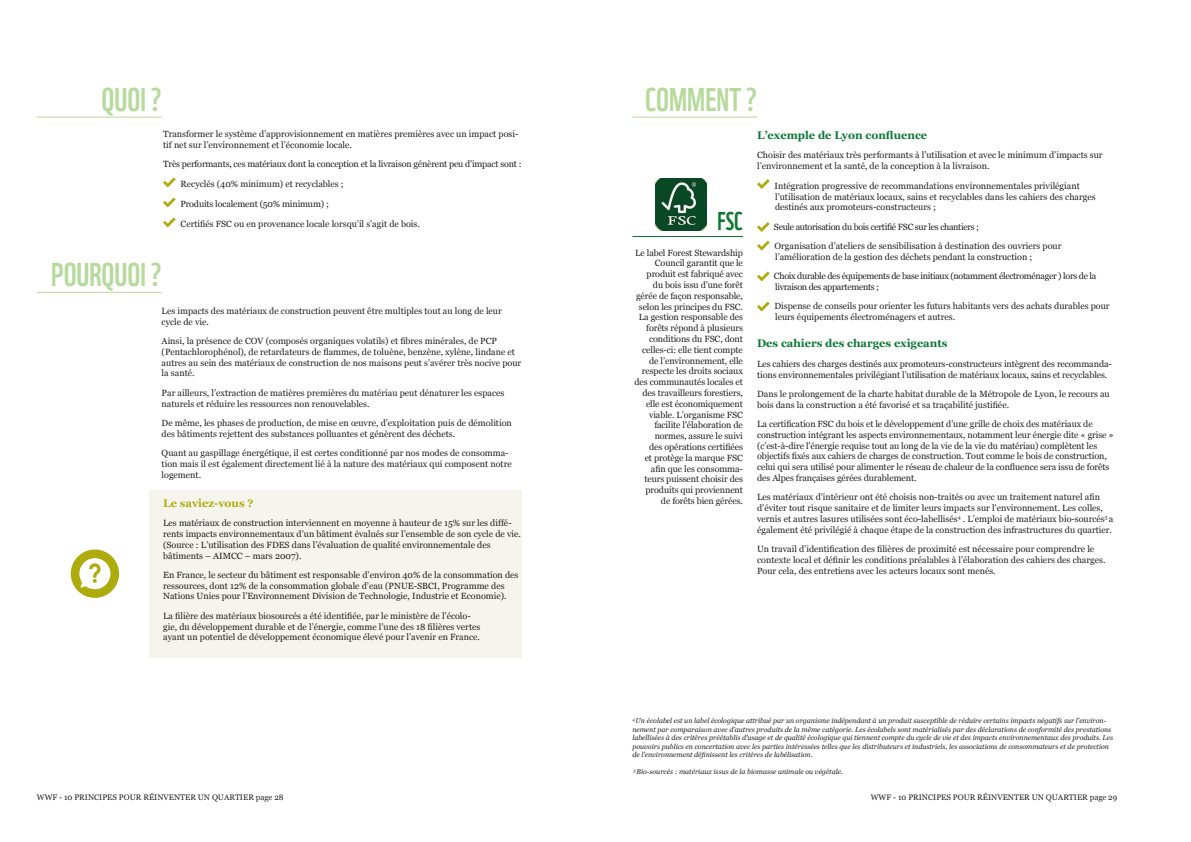
<style>
.page{position:relative;width:1191px;height:842px;background:#fff}
.page>*{position:absolute;margin:0;border:0;box-sizing:border-box;transform-origin:0 0}
.t1{font:32px "WWF";color:#b6da9b}
.t2{font:25px "WWF";color:#0b7931}
.t3{font:700 11px "Georgia";color:#0b7931}
.t4{font:700 11px "Georgia";color:#aeac0c}
.t5{font:9px/10.8px "Georgia";color:#231f20}
.t6{font:9px/19.3px "Georgia";letter-spacing:-.035em;color:#231f20}
.t7{font:9px "Georgia";letter-spacing:-.02em;color:#231f20}
.t8{font:8px "Georgia";color:#231f20}
.t9{font:italic 7px/8.4px "Georgia";color:#231f20}
</style>
<div class="page">
<div style="left:149px;top:490px;width:373px;height:168px;background:#f5f5ee"></div>
<svg style="left:757px;top:179px;width:12px;height:10px"></svg>
<svg style="left:757px;top:222px;width:12px;height:10px"></svg>
<svg style="left:757px;top:241px;width:12px;height:9px"></svg>
<svg style="left:757px;top:272px;width:12px;height:9px"></svg>
<svg style="left:757px;top:302px;width:12px;height:9px"></svg>
<img style="left:655px;top:179px;width:52px;height:52px">
<hr style="left:632px;top:236px;width:111px;height:1px;background:#0b7931">
<hr style="left:632px;top:117px;width:125px;height:1px;background:#b6da9b">
<hr style="left:37px;top:117px;width:125px;height:1px;background:#b6da9b">
<hr style="left:37px;top:292px;width:125px;height:1px;background:#b6da9b">
<svg style="left:163px;top:178px;width:13px;height:9px"></svg>
<svg style="left:163px;top:198px;width:13px;height:9px"></svg>
<svg style="left:163px;top:218px;width:13px;height:9px"></svg>
<div style="left:71px;top:549px;width:48px;height:49px;background:#aeac0c;border-radius:50%"></div>
<svg style="left:79px;top:558px;width:31px;height:31px"></svg>
<h1 class="t1" style="left:102px;top:74px;width:62px">QUOI ?</h1>
<h1 class="t1" style="left:645px;top:74px;width:15px">COMMENT</h1>
<h1 class="t1" style="left:746px;top:74px;width:12px">?</h1>
<p class="t5" style="left:163px;top:129px;width:357px">Transformer le système d’approvisionnement en matières premières avec un impact posi&shy;tif net sur l’environnement et l’économie locale.</p>
<p class="t7" style="left:163px;top:159px;width:360px">Très performants, ces matériaux dont la conception et la livraison génèrent peu d’impact sont :</p>
<p class="t5" style="left:181px;top:179px;width:165px">Recyclés (40% minimum) et recyclables ;</p>
<p class="t5" style="left:180px;top:199px;width:150px">Produits localement (50% minimum) ;</p>
<p class="t5" style="left:181px;top:219px;width:241px">Certifiés FSC ou en provenance locale lorsqu’il s’agit de bois.</p>
<h1 class="t1" style="left:51px;top:250px;width:25px">POURQUOI</h1>
<h1 class="t1" style="left:151px;top:250px;width:12px">?</h1>
<p class="t5" style="left:162px;top:306px;width:342px">Les impacts des matériaux de construction peuvent être multiples tout au long de leur cycle de vie.</p>
<p class="t5" style="left:162px;top:336px;width:361px">Ainsi, la présence de COV (composés organiques volatils) et fibres minérales, de PCP (Pentachlorophénol), de retardateurs de flammes, de toluène, benzène, xylène, lindane et autres au sein des matériaux de construction de nos maisons peut s’avérer très nocive pour la santé.</p>
<p class="t5" style="left:162px;top:387px;width:344px">Par ailleurs, l’extraction de matières premières du matériau peut dénaturer les espaces naturels et réduire les ressources non renouvelables.</p>
<p class="t5" style="left:162px;top:417px;width:352px">De même, les phases de production, de mise en œuvre, d’exploitation puis de démolition des bâtiments rejettent des substances polluantes et génèrent des déchets.</p>
<p class="t5" style="left:162px;top:448px;width:351px">Quant au gaspillage énergétique, il est certes conditionné par nos modes de consomma&shy;tion mais il est également directement lié à la nature des matériaux qui composent notre logement.</p>
<p class="t4" style="left:163px;top:496px;width:92px">Le saviez-vous ?</p>
<p class="t5" style="left:163px;top:518px;width:359px">Les matériaux de construction interviennent en moyenne à hauteur de 15% sur les diffé&shy;rents impacts environnementaux d’un bâtiment évalués sur l’ensemble de son cycle de vie. (Source : L’utilisation des FDES dans l’évaluation de qualité environnementale des bâtiments – AIMCC – mars 2007).</p>
<p class="t5" style="left:163px;top:569px;width:357px">En France, le secteur du bâtiment est responsable d’environ 40% de la consommation des ressources, dont 12% de la consommation globale d’eau (PNUE</p>
<p class="t5" style="left:163px;top:580px;width:345px;text-align:right">-SBCI, Programme des<br>Nations Unies pour l’Environnement Division de Technologie, Industrie et Economie).</p>
<p class="t5" style="left:163px;top:610px;width:319px">La filière des matériaux biosourcés a été identifiée, par le ministère de l’écolo&shy;gie, du développement durable et de l’énergie, comme l’une des 18 filières vertes ayant un potentiel de développement économique élevé pour l’avenir en France.</p>
<h2 class="t2" style="left:717px;top:202px;width:18px">FSC</h2>
<p class="t5" style="left:635px;top:247px;width:109px">Le label Forest Stewardship</p>
<p class="t5" style="left:655px;top:258px;width:89px">Council garantit que le</p>
<p class="t5" style="left:646px;top:269px;width:98px">produit est fabriqué avec</p>
<p class="t5" style="left:653px;top:280px;width:91px">du bois issu d’une forêt</p>
<p class="t5" style="left:636px;top:290px;width:108px">gérée de façon responsable,</p>
<p class="t5" style="left:639px;top:301px;width:105px">selon les principes du FSC.</p>
<p class="t5" style="left:639px;top:312px;width:105px">La gestion responsable des</p>
<p class="t5" style="left:646px;top:323px;width:98px">forêts répond à plusieurs</p>
<p class="t5" style="left:649px;top:334px;width:95px">conditions du FSC, dont</p>
<p class="t5" style="left:642px;top:344px;width:102px">celles-ci: elle tient compte</p>
<p class="t5" style="left:649px;top:355px;width:95px">de l’environnement, elle</p>
<p class="t5" style="left:642px;top:366px;width:102px">respecte les droits sociaux</p>
<p class="t5" style="left:634px;top:377px;width:110px">des communautés locales et</p>
<p class="t5" style="left:642px;top:388px;width:102px">des travailleurs forestiers,</p>
<p class="t5" style="left:646px;top:398px;width:98px">elle est économiquement</p>
<p class="t5" style="left:649px;top:409px;width:90px">viable. L’organisme FSC</p>
<p class="t5" style="left:654px;top:420px;width:90px">facilite l'élaboration de</p>
<p class="t5" style="left:654px;top:431px;width:90px">normes, assure le suivi</p>
<p class="t5" style="left:649px;top:442px;width:95px">des opérations certifiées</p>
<p class="t5" style="left:644px;top:452px;width:94px">et protège la marque FSC</p>
<p class="t5" style="left:651px;top:463px;width:93px">afin que les consomma-</p>
<p class="t5" style="left:644px;top:474px;width:100px">teurs puissent choisir des</p>
<p class="t5" style="left:645px;top:485px;width:99px">produits qui proviennent</p>
<p class="t5" style="left:661px;top:496px;width:83px">de forêts bien gérées.</p>
<p class="t3" style="left:757px;top:128px;width:171px">L’exemple de Lyon confluence</p>
<p class="t5" style="left:757px;top:150px;width:347px">Choisir des matériaux très performants à l’utilisation et avec le minimum d’impacts sur l’environnement et la santé, de la conception à la livraison.</p>
<p class="t5" style="left:774px;top:180px;width:322px">Intégration progressive de recommandations environnementales privilégiant l’utilisation de matériaux locaux, sains et recyclables dans les cahiers des charges destinés aux promoteurs-constructeurs ;</p>
<p class="t6" style="left:774px;top:217px;width:289px">Seule autorisation du bois certifié FSC sur les chantiers ;<br>Organisation d’ateliers de sensibilisation à destination des ouvriers pour</p>
<p class="t6" style="left:774px;top:247px;width:324px">l’amélioration de la gestion des déchets pendant la construction ;<br>Choix durable des équipements de base initiaux (notamment électroménager ) lors de la</p>
<p class="t5" style="left:774px;top:277px;width:336px;line-height:19.3px">livraison des appartements ;<br>Dispense de conseils pour orienter les futurs habitants vers des achats durables pour</p>
<p class="t5" style="left:775px;top:312px;width:181px">leurs équipements électroménagers et autres.</p>
<p class="t3" style="left:757px;top:337px;width:192px">Des cahiers des charges exigeants</p>
<p class="t5" style="left:757px;top:358px;width:356px">Les cahiers des charges destinés aux promoteurs-constructeurs intègrent des recommanda&shy;tions environnementales privilégiant l’utilisation de matériaux locaux, sains et recyclables.</p>
<p class="t5" style="left:757px;top:388px;width:354px">Dans le prolongement de la charte habitat durable de la Métropole de Lyon, le recours au bois dans la construction a été favorisé et sa traçabilité justifiée.</p>
<p class="t5" style="left:757px;top:419px;width:358px">La certification FSC du bois et le développement d’une grille de choix des matériaux de construction intégrant les aspects environnementaux, notamment leur énergie dite « grise » (c’est-à-dire l’énergie requise tout au long de la vie de la vie du matériau) complètent les objectifs fixés aux cahiers de charges de construction. Tout comme le bois de construction, celui qui sera utilisé pour alimenter le réseau de chaleur de la confluence sera issu de forêts des Alpes françaises gérées durablement.</p>
<p class="t5" style="left:757px;top:492px;width:358px">Les matériaux d’intérieur ont été choisis non-traités ou avec un traitement naturel afin d’éviter tout risque sanitaire et de limiter leurs impacts sur l’environnement. Les colles, vernis et autres lasures utilisées sont éco-labellisés<sup>4</sup> . L’emploi de matériaux bio-sourcés<sup>5</sup> a également été privilégié à chaque étape de la construction des infrastructures du quartier.</p>
<p class="t5" style="left:757px;top:544px;width:350px">Un travail d’identification des filières de proximité est nécessaire pour comprendre le contexte local et définir les conditions préalables à l’élaboration des cahiers des charges.<br>Pour cela, des entretiens avec les acteurs locaux sont menés.</p>
<p class="t9" style="left:632px;top:717px;width:482px"><sup>4</sup> Un écolabel est un label écologique attribué par un organisme indépendant à un produit susceptible de réduire certains impacts négatifs sur l’environ&shy;nement par comparaison avec d’autres produits de la même catégorie. Les écolabels sont matérialisés par des déclarations de conformité des prestations labellisées à des critères préétablis d’usage et de qualité écologique qui tiennent compte du cycle de vie et des impacts environnementaux des produits. Les pouvoirs publics en concertation avec les parties intéressées telles que les distributeurs et industriels, les associations de consommateurs et de protection de l’environnement définissent les critères de labélisation.</p>
<p class="t9" style="left:633px;top:767px;width:211px"><sup>5</sup> Bio-sourcés : matériaux issus de la biomasse animale ou végétale.</p>
<p class="t8" style="left:37px;top:792px;width:248px">WWF - 10 Principes pour réinventer un quartier page 28</p>
<p class="t8" style="left:870px;top:792px;width:248px">WWF - 10 Principes pour réinventer un quartier page 29</p>
</div>
